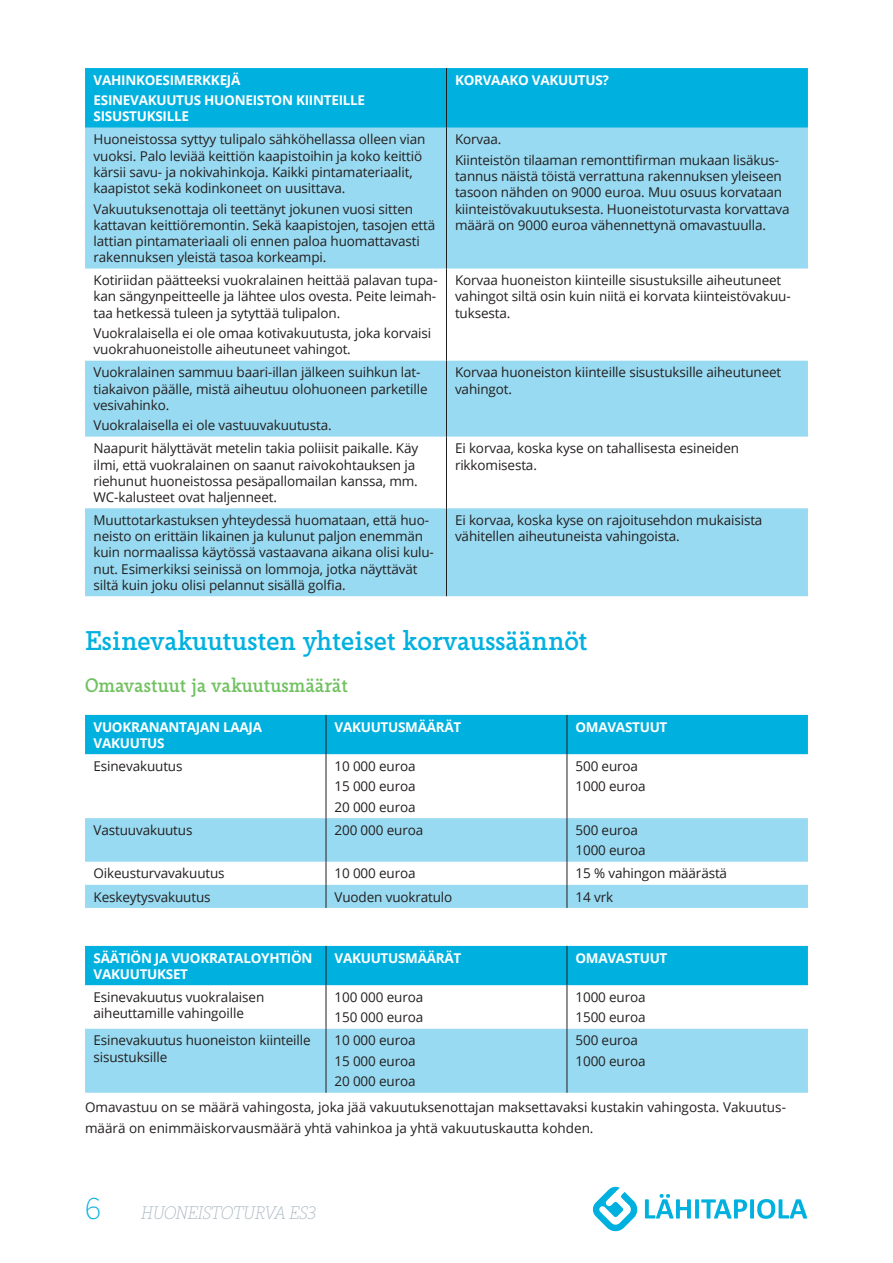
<style>
.page{position:relative;width:893px;height:1263px;background:#fff}
.page>*{position:absolute;margin:0;border:0;box-sizing:border-box;transform-origin:0 0}
.t1{font:300 30px "Lahitapiola Slab";color:#00b1df}
.t2{font:27px "Lahitapiola Slab";color:#00b1df}
.t3{font:19.5px "Lahitapiola Slab";letter-spacing:-.01em;color:#71c160}
.t4{font:italic 300 18px "Lahitapiola Slab";letter-spacing:-.025em;color:#a7b7be}
.t5{font:13.5px/16.2px "Open Sans";letter-spacing:-.01em;color:#231f20}
.t6{font:700 13.5px/16.2px "Open Sans";letter-spacing:-.02em;color:#fff}
</style>
<div class="page">
<svg style="left:645px;top:1194px;width:162px;height:25px"></svg>
<svg style="left:593px;top:1186px;width:45px;height:46px"></svg>
<div style="left:85px;top:68px;width:723px;height:60px;background:#00b1df"></div>
<svg style="left:85px;top:128px;width:723px;height:468px;fill:#98daf1"></svg>
<hr style="left:446px;top:68px;width:1px;height:60px;background:#231f20">
<hr style="left:446px;top:128px;width:1px;height:141px;background:#231f20">
<hr style="left:446px;top:269px;width:1px;height:92px;background:#231f20">
<hr style="left:446px;top:361px;width:1px;height:76px;background:#231f20">
<hr style="left:446px;top:437px;width:1px;height:71px;background:#231f20">
<hr style="left:446px;top:508px;width:1px;height:88px;background:#231f20">
<div style="left:85px;top:715px;width:723px;height:39px;background:#00b1df"></div>
<svg style="left:85px;top:818px;width:723px;height:90px;fill:#98daf1"></svg>
<hr style="left:326px;top:715px;width:1px;height:39px;background:#231f20">
<hr style="left:567px;top:715px;width:1px;height:39px;background:#231f20">
<hr style="left:326px;top:754px;width:1px;height:64px;background:#231f20">
<hr style="left:567px;top:754px;width:1px;height:64px;background:#231f20">
<hr style="left:326px;top:818px;width:1px;height:44px;background:#231f20">
<hr style="left:567px;top:818px;width:1px;height:44px;background:#231f20">
<svg style="left:326px;top:862px;width:1px;height:46px"></svg>
<svg style="left:567px;top:862px;width:1px;height:46px"></svg>
<div style="left:85px;top:946px;width:723px;height:39px;background:#00b1df"></div>
<div style="left:85px;top:1029px;width:723px;height:64px;background:#98daf1"></div>
<hr style="left:326px;top:946px;width:1px;height:39px;background:#231f20">
<hr style="left:567px;top:946px;width:1px;height:39px;background:#231f20">
<hr style="left:326px;top:985px;width:1px;height:44px;background:#231f20">
<hr style="left:567px;top:985px;width:1px;height:44px;background:#231f20">
<hr style="left:326px;top:1029px;width:1px;height:64px;background:#231f20">
<hr style="left:567px;top:1029px;width:1px;height:64px;background:#231f20">
<p class="t6" style="left:94px;top:69px;width:273px;line-height:20.4px">VAHINKOESIMERKKEJÄ<br>ESINEVAKUUTUS HUONEISTON KIINTEILLE</p>
<p class="t6" style="left:94px;top:108px;width:97px">SISUSTUKSILLE</p>
<p class="t5" style="left:94px;top:131px;width:333px">Huoneistossa syttyy tulipalo sähköhellassa olleen vian vuoksi. Palo leviää keittiön kaapistoihin ja koko keittiö kärsii savu- ja nokivahinkoja. Kaikki pintamateriaalit, kaapistot sekä kodinkoneet on uusittava.</p>
<p class="t5" style="left:94px;top:200px;width:343px">Vakuutuksenottaja oli teettänyt jokunen vuosi sitten kattavan keittiöremontin. Sekä kaapistojen, tasojen että lattian pintamateriaali oli ennen paloa huomattavasti rakennuksen yleistä tasoa korkeampi.</p>
<p class="t5" style="left:94px;top:272px;width:346px;text-align:justify">Kotiriidan päätteeksi vuokralainen heittää palavan tupa&shy;kan sängynpeitteelle ja lähtee ulos ovesta. Peite leimah&shy;taa hetkessä tuleen ja sytyttää tulipalon.</p>
<p class="t5" style="left:94px;top:325px;width:339px">Vuokralaisella ei ole omaa kotivakuutusta, joka korvaisi vuokrahuoneistolle aiheutuneet vahingot.</p>
<p class="t5" style="left:94px;top:364px;width:336px">Vuokralainen sammuu baari-illan jälkeen suihkun lat&shy;tiakaivon päälle, mistä aiheutuu olohuoneen parketille vesivahinko.</p>
<p class="t5" style="left:94px;top:417px;width:240px">Vuokralaisella ei ole vastuuvakuutusta.</p>
<p class="t6" style="left:455px;top:71px;width:156px">KORVAAKO VAKUUTUS?</p>
<p class="t5" style="left:455px;top:129px;width:326px;line-height:20.4px">Korvaa.<br>Kiinteistön tilaaman remonttifirman mukaan lisäkus-</p>
<p class="t5" style="left:455px;top:168px;width:336px">tannus näistä töistä verrattuna rakennuksen yleiseen tasoon nähden on 9000 euroa. Muu osuus korvataan kiinteistövakuutuksesta. Huoneistoturvasta korvattava määrä on 9000 euroa vähennettynä omavastuulla.</p>
<p class="t5" style="left:455px;top:272px;width:337px">Korvaa huoneiston kiinteille sisustuksille aiheutuneet vahingot siltä osin kuin niitä ei korvata kiinteistövakuu&shy;tuksesta.</p>
<p class="t5" style="left:455px;top:364px;width:328px">Korvaa huoneiston kiinteille sisustuksille aiheutuneet vahingot.</p>
<p class="t5" style="left:94px;top:440px;width:326px">Naapurit hälyttävät metelin takia poliisit paikalle. Käy ilmi, että vuokralainen on saanut raivokohtauksen ja riehunut huoneistossa pesäpallomailan kanssa, mm.<br>WC-kalusteet ovat haljenneet.</p>
<p class="t5" style="left:455px;top:440px;width:286px">Ei korvaa, koska kyse on tahallisesta esineiden rikkomisesta.</p>
<p class="t5" style="left:94px;top:512px;width:342px">Muuttotarkastuksen yhteydessä huomataan, että huo&shy;neisto on erittäin likainen ja kulunut paljon enemmän kuin normaalissa käytössä vastaavana aikana olisi kulu&shy;nut. Esimerkiksi seinissä on lommoja, jotka näyttävät siltä kuin joku olisi pelannut sisällä golfia.</p>
<p class="t5" style="left:455px;top:512px;width:309px">Ei korvaa, koska kyse on rajoitusehdon mukaisista vähitellen aiheutuneista vahingoista.</p>
<h2 class="t2" style="left:85px;top:623px;width:504px">Esinevakuutusten yhteiset korvaussäännöt</h2>
<h3 class="t3" style="left:85px;top:673px;width:265px">Omavastuut ja vakuutusmäärät</h3>
<p class="t6" style="left:94px;top:718px;width:170px">VUOKRANANTAJAN LAAJA<br>VAKUUTUS</p>
<p class="t6" style="left:334px;top:718px;width:128px">VAKUUTUSMÄÄRÄT</p>
<p class="t6" style="left:575px;top:718px;width:93px">OMAVASTUUT</p>
<p class="t5" style="left:94px;top:757px;width:91px">Esinevakuutus</p>
<p class="t5" style="left:334px;top:755px;width:83px;line-height:20.4px;text-align:justify">10 000 euroa 15 000 euroa 20 000 euroa</p>
<p class="t5" style="left:575px;top:755px;width:72px;line-height:20.4px">500 euroa<br>1000 euroa</p>
<p class="t5" style="left:94px;top:821px;width:100px">Vastuuvakuutus</p>
<p class="t5" style="left:334px;top:821px;width:90px">200 000 euroa</p>
<p class="t5" style="left:575px;top:819px;width:72px;line-height:20.4px">500 euroa<br>1000 euroa</p>
<p class="t5" style="left:94px;top:865px;width:133px">Oikeusturvavakuutus</p>
<p class="t5" style="left:334px;top:865px;width:83px">10 000 euroa</p>
<p class="t5" style="left:575px;top:865px;width:153px">15 % vahingon määrästä</p>
<p class="t5" style="left:94px;top:888px;width:119px">Keskeytysvakuutus</p>
<p class="t5" style="left:334px;top:888px;width:119px">Vuoden vuokratulo</p>
<p class="t5" style="left:575px;top:888px;width:39px">14 vrk</p>
<p class="t6" style="left:94px;top:949px;width:221px">SÄÄTIÖN JA VUOKRATALOYHTIÖN<br>VAKUUTUKSET</p>
<p class="t6" style="left:334px;top:949px;width:128px">VAKUUTUSMÄÄRÄT</p>
<p class="t6" style="left:575px;top:949px;width:93px">OMAVASTUUT</p>
<p class="t5" style="left:94px;top:988px;width:172px">Esinevakuutus vuokralaisen aiheuttamille vahingoille</p>
<p class="t5" style="left:334px;top:986px;width:90px;line-height:20.4px">100 000 euroa<br>150 000 euroa</p>
<p class="t5" style="left:575px;top:986px;width:72px;line-height:20.4px">1000 euroa<br>1500 euroa</p>
<p class="t5" style="left:94px;top:1032px;width:219px">Esinevakuutus huoneiston kiinteille sisustuksille</p>
<p class="t5" style="left:334px;top:1030px;width:83px;line-height:20.4px;text-align:justify">10 000 euroa 15 000 euroa 20 000 euroa</p>
<p class="t5" style="left:575px;top:1030px;width:72px;line-height:20.4px">500 euroa<br>1000 euroa</p>
<p class="t5" style="left:85px;top:1096px;width:702px;line-height:21px">Omavastuu on se määrä vahingosta, joka jää vakuutuksenottajan maksettavaksi kustakin vahingosta. Vakuutus&shy;määrä on enimmäiskorvausmäärä yhtä vahinkoa ja yhtä vakuutuskautta kohden.</p>
<h1 class="t1" style="left:85px;top:1190px;width:17px">6</h1>
<h3 class="t4" style="left:142px;top:1201px;width:177px">HUONEISTOTURVA ES3</h3>
</div>
